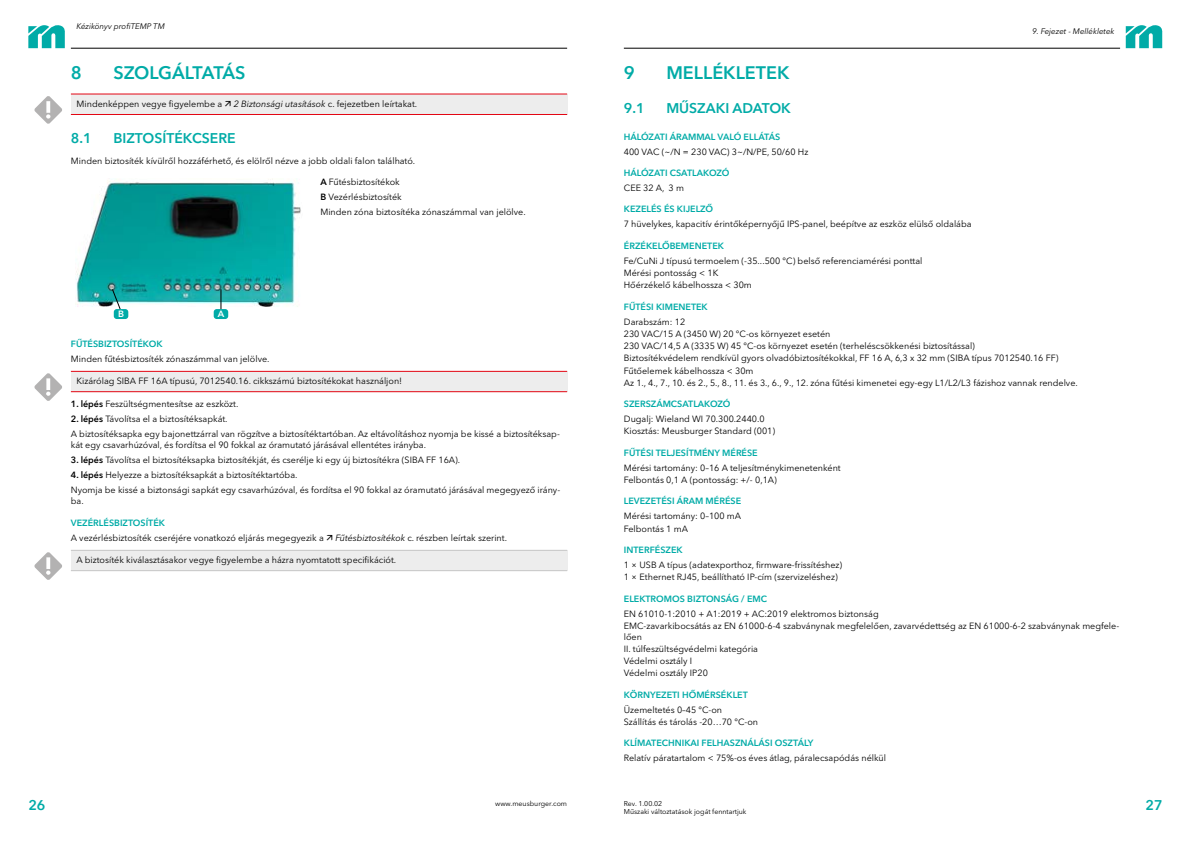
<style>
.page{position:relative;width:1191px;height:842px;background:#fff}
.page>*{position:absolute;margin:0;border:0;box-sizing:border-box;transform-origin:0 0}
.t1{font:600 18px "Avenir Next W1 G";color:#00aba7}
.t2{font:600 18px "Avenir Next W1 G";letter-spacing:-.025em;color:#00aba7}
.t3{font:600 14px "Avenir Next W1 G";color:#00aba7}
.t4{font:9px/12.2px "Avenir Next W1 G";color:#000}
.t5{font:600 9px "Avenir Next W1 G";color:#00aba7}
.t6{font:600 9px "Avenir Next W1 G";color:#fff}
.t7{font:italic 8px "Avenir Next W1 G";color:#000}
.t8{font:7px/8.4px "Avenir Next W1 G";color:#000}
.s1{font-style:italic}
.s2{font-weight:600}
</style>
<div class="page">
<hr style="left:71px;top:48px;width:496px;height:1px;background:#000">
<hr style="left:624px;top:48px;width:496px;height:1px;background:#000">
<svg style="left:28px;top:25px;width:37px;height:23px"></svg>
<svg style="left:1125px;top:25px;width:37px;height:23px"></svg>
<div style="left:71px;top:94px;width:496px;height:20px;background:#ededed"></div>
<hr style="left:71px;top:114px;width:496px;height:1px;background:#e30613">
<hr style="left:71px;top:94px;width:496px;height:1px;background:#e30613">
<div style="left:71px;top:371px;width:496px;height:21px;background:#ededed"></div>
<hr style="left:71px;top:391px;width:496px;height:1px;background:#e30613">
<hr style="left:71px;top:371px;width:496px;height:1px;background:#e30613">
<div style="left:71px;top:550px;width:496px;height:21px;background:#ededed"></div>
<hr style="left:71px;top:570px;width:496px;height:1px;background:#c6c6c6">
<hr style="left:71px;top:550px;width:496px;height:1px;background:#c6c6c6">
<img style="left:76px;top:181px;width:225px;height:128px">
<svg style="left:112px;top:289px;width:9px;height:21px"></svg>
<svg style="left:221px;top:290px;width:1px;height:19px"></svg>
<div style="left:214px;top:309px;width:14px;height:10px;background:#00aba7;border-radius:3px"></div>
<div style="left:114px;top:309px;width:14px;height:10px;background:#00aba7;border-radius:3px"></div>
<svg style="left:34px;top:96px;width:28px;height:28px"></svg>
<svg style="left:34px;top:373px;width:28px;height:28px"></svg>
<svg style="left:34px;top:552px;width:28px;height:28px"></svg>
<p class="t7" style="left:77px;top:22px;width:90px">Kézikönyv profiTEMP TM</p>
<h1 class="t1" style="left:71px;top:62px;width:12px">8</h1>
<h1 class="t2" style="left:113px;top:62px;width:134px">SZOLGÁLTATÁS</h1>
<p class="t4" style="left:77px;top:97px;width:147px">Mindenképpen vegye figyelembe a</p>
<p class="t4" style="left:234px;top:97px;width:185px"><span class="s1">2 Biztonsági utasítások</span> c. fejezetben leírtakat.</p>
<h2 class="t3" style="left:71px;top:130px;width:22px">8.1</h2>
<h2 class="t3" style="left:113px;top:130px;width:124px">BIZTOSÍTÉKCSERE</h2>
<p class="t4" style="left:71px;top:155px;width:346px">Minden biztosíték kívülről hozzáférhető, és elölről nézve a jobb oldali falon található.</p>
<p class="t6" style="left:118px;top:308px;width:7px">B</p>
<p class="t6" style="left:218px;top:308px;width:8px">A</p>
<p class="t4" style="left:320px;top:174px;width:207px;line-height:15px"><span class="s2">A</span> Fűtésbiztosítékok<br><span class="s2">B</span> Vezérlésbiztosíték<br>Minden zóna biztosítéka zónaszámmal van jelölve.</p>
<p class="t5" style="left:71px;top:338px;width:93px">FŰTÉSBIZTOSÍTÉKOK</p>
<p class="t4" style="left:71px;top:352px;width:200px">Minden fűtésbiztosíték zónaszámmal van jelölve.</p>
<p class="t4" style="left:77px;top:375px;width:327px">Kizárólag SIBA FF 16A típusú, 7012540.16. cikkszámú biztosítékokat használjon!</p>
<p class="t4" style="left:71px;top:398px;width:169px"><span class="s2">1. lépés</span> Feszültségmentesítse az eszközt.</p>
<p class="t4" style="left:71px;top:412px;width:490px;line-height:15px"><span class="s2">2. lépés</span> Távolítsa el a biztosítéksapkát.<br>A biztosítéksapka egy bajonettzárral van rögzítve a biztosítéktartóban. Az eltávolításhoz nyomja be kissé a biztosítéksap-</p>
<p class="t4" style="left:71px;top:439px;width:357px">kát egy csavarhúzóval, és fordítsa el 90 fokkal az óramutató járásával ellentétes irányba.</p>
<p class="t4" style="left:71px;top:454px;width:391px"><span class="s2">3. lépés</span> Távolítsa el biztosítéksapka biztosítékját, és cserélje ki egy új biztosítékra (SIBA FF 16A).</p>
<p class="t4" style="left:71px;top:468px;width:491px;line-height:15px"><span class="s2">4. lépés</span> Helyezze a biztosítéksapkát a biztosítéktartóba.<br>Nyomja be kissé a biztonsági sapkát egy csavarhúzóval, és fordítsa el 90 fokkal az óramutató járásával megegyező irány-</p>
<p class="t4" style="left:71px;top:495px;width:14px">ba.</p>
<p class="t5" style="left:71px;top:517px;width:96px">VEZÉRLÉSBIZTOSÍTÉK</p>
<p class="t4" style="left:71px;top:531px;width:254px">A vezérlésbiztosíték cseréjére vonatkozó eljárás megegyezik a</p>
<p class="t4" style="left:335px;top:531px;width:173px"><span class="s1">Fűtésbiztosítékok</span> c. részben leírtak szerint.</p>
<p class="t4" style="left:76px;top:553px;width:321px">A biztosíték kiválasztásakor vegye figyelembe a házra nyomtatott specifikációt.</p>
<p class="t7" style="left:1032px;top:27px;width:84px">9. Fejezet - Mellékletek</p>
<h1 class="t1" style="left:624px;top:62px;width:12px">9</h1>
<h1 class="t1" style="left:666px;top:62px;width:125px">MELLÉKLETEK</h1>
<h2 class="t3" style="left:624px;top:99px;width:22px">9.1</h2>
<h2 class="t3" style="left:666px;top:99px;width:126px">MŰSZAKI ADATOK</h2>
<p class="t5" style="left:624px;top:131px;width:158px">HÁLÓZATI ÁRAMMAL VALÓ ELLÁTÁS</p>
<p class="t4" style="left:624px;top:145px;width:186px">400 VAC (~/N = 230 VAC) 3~/N/PE, 50/60 Hz</p>
<p class="t5" style="left:624px;top:167px;width:107px">HÁLÓZATI CSATLAKOZÓ</p>
<p class="t4" style="left:624px;top:182px;width:62px">CEE 32 A, 3 m</p>
<p class="t5" style="left:624px;top:204px;width:91px">KEZELÉS ÉS KIJELZŐ</p>
<p class="t4" style="left:624px;top:218px;width:349px">7 hüvelykes, kapacitív érintőképernyőjű IPS-panel, beépítve az eszköz elülső oldalába</p>
<p class="t5" style="left:624px;top:240px;width:102px">ÉRZÉKELŐBEMENETEK</p>
<p class="t4" style="left:624px;top:255px;width:300px">Fe/CuNi J típusú termoelem (-35...500 °C) belső referenciamérési ponttal<br>Mérési pontosság &lt; 1K<br>Hőérzékelő kábelhossza &lt; 30m</p>
<p class="t5" style="left:624px;top:301px;width:85px">FŰTÉSI KIMENETEK</p>
<p class="t4" style="left:624px;top:315px;width:455px">Darabszám: 12<br>230 VAC/15 A (3450 W) 20 °C-os környezet esetén<br>230 VAC/14,5 A (3335 W) 45 °C-os környezet esetén (terheléscsökkenési biztosítással)<br>Biztosítékvédelem rendkívül gyors olvadóbiztosítékokkal, FF 16 A, 6,3 x 32 mm (SIBA típus 7012540.16 FF)<br>Fűtőelemek kábelhossza &lt; 30m<br>Az 1., 4., 7., 10. és 2., 5., 8., 11. és 3., 6., 9., 12. zóna fűtési kimenetei egy-egy L1/L2/L3 fázishoz vannak rendelve.</p>
<p class="t5" style="left:624px;top:398px;width:108px">SZERSZÁMCSATLAKOZÓ</p>
<p class="t4" style="left:624px;top:413px;width:153px">Dugalj: Wieland WI 70.300.2440.0<br>Kiosztás: Meusburger Standard (001)</p>
<p class="t5" style="left:624px;top:447px;width:135px">FŰTÉSI TELJESÍTMÉNY MÉRÉSE</p>
<p class="t4" style="left:624px;top:461px;width:218px">Mérési tartomány: 0–16 A teljesítménykimenetenként<br>Felbontás 0,1 A (pontosság: +/- 0,1A)</p>
<p class="t5" style="left:624px;top:496px;width:119px">LEVEZETÉSI ÁRAM MÉRÉSE</p>
<p class="t4" style="left:624px;top:510px;width:119px">Mérési tartomány: 0–100 mA<br>Felbontás 1 mA</p>
<p class="t5" style="left:624px;top:544px;width:60px">INTERFÉSZEK</p>
<p class="t4" style="left:624px;top:559px;width:220px">1 × USB A típus (adatexporthoz, firmware-frissítéshez)<br>1 × Ethernet RJ45, beállítható IP-cím (szervizeléshez)</p>
<p class="t5" style="left:624px;top:593px;width:145px">ELEKTROMOS BIZTONSÁG / EMC</p>
<p class="t4" style="left:624px;top:607px;width:497px">EN 61010-1:2010 + A1:2019 + AC:2019 elektromos biztonság<br>EMC-zavarkibocsátás az EN 61000-6-4 szabványnak megfelelően, zavarvédettség az EN 61000-6-2 szabványnak megfele-</p>
<p class="t4" style="left:624px;top:630px;width:136px">lően<br>II. túlfeszültségvédelmi kategória<br>Védelmi osztály I<br>Védelmi osztály IP20</p>
<p class="t5" style="left:624px;top:689px;width:125px">KÖRNYEZETI HŐMÉRSÉKLET</p>
<p class="t4" style="left:624px;top:703px;width:136px">Üzemeltetés 0–45 °C-on<br>Szállítás és tárolás -20…70 °C-on</p>
<p class="t5" style="left:624px;top:737px;width:191px">KLÍMATECHNIKAI FELHASZNÁLÁSI OSZTÁLY</p>
<p class="t4" style="left:624px;top:752px;width:264px">Relatív páratartalom &lt; 75%-os éves átlag, páralecsapódás nélkül</p>
<h2 class="t3" style="left:28px;top:797px;width:19px">26</h2>
<h2 class="t3" style="left:1145px;top:797px;width:19px">27</h2>
<p class="t8" style="left:495px;top:799px;width:73px">www.meusburger.com</p>
<p class="t8" style="left:624px;top:799px;width:124px">Rev. 1.00.02<br>Műszaki változtatások jogát fenntartjuk</p>
</div>
